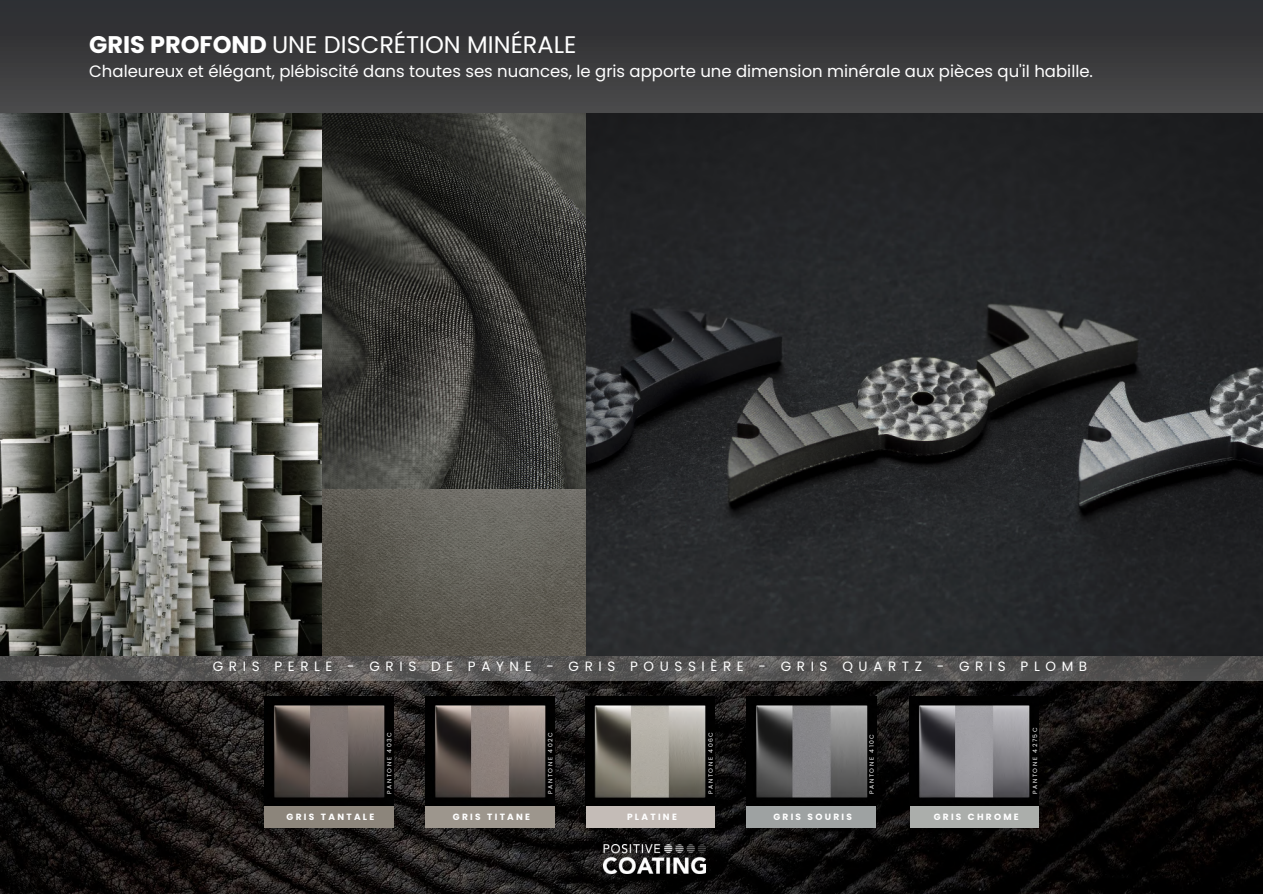
<style>
.page{position:relative;width:1263px;height:894px;background:#fff}
.page>*{position:absolute;margin:0;border:0;box-sizing:border-box;transform-origin:0 0}
.t1{font:24px "Poppins";color:#fff}
.t2{font:16.5px "Poppins";color:#fff}
.t3{font:13.5px "Poppins";letter-spacing:.415em;color:#fff}
.t4{font:700 9px "Poppins";letter-spacing:.255em;color:#fff}
.t5{font:6px "Poppins";letter-spacing:.255em;color:#fff}
.s1{font-weight:700}
</style>
<div class="page">
<img style="left:0;top:680px;width:1263px;height:213px">
<div style="left:0;top:0;width:1263px;height:120px;background:linear-gradient(to bottom,#2a2b2f,#4c4b4c)"></div>
<img style="left:603px;top:843px;width:102px;height:30px">
<img style="left:585px;top:696px;width:129px;height:109px">
<div style="left:586px;top:806px;width:129px;height:21px;background:#c4bcb7"></div>
<img style="left:747px;top:696px;width:129px;height:109px">
<div style="left:747px;top:806px;width:129px;height:21px;background:#9ea2a2"></div>
<svg style="left:0;top:655px;width:1263px;height:25px;background:#565554"></svg>
<img style="left:321px;top:488px;width:265px;height:167px">
<img style="left:321px;top:114px;width:265px;height:374px">
<img style="left:586px;top:114px;width:677px;height:541px">
<img style="left:0;top:114px;width:321px;height:541px">
<img style="left:909px;top:696px;width:130px;height:109px">
<div style="left:911px;top:806px;width:128px;height:21px;background:#abaeab"></div>
<img style="left:426px;top:696px;width:129px;height:109px">
<div style="left:426px;top:806px;width:129px;height:21px;background:#9d968d"></div>
<img style="left:265px;top:696px;width:129px;height:109px">
<div style="left:265px;top:806px;width:128px;height:21px;background:#8c857b"></div>
<p class="t1" style="left:89px;top:27px;width:489px"><span class="s1">GRIS PROFOND</span> UNE DISCRÉTION MINÉRALE</p>
<p class="t2" style="left:89px;top:60px;width:1005px">Chaleureux et élégant, plébiscité dans toutes ses nuances, le gris apporte une dimension minérale aux pièces qu'il habille.</p>
<p class="t3" style="left:213px;top:657px;width:876px">GRIS PERLE - GRIS DE PAYNE - GRIS POUSSIÈRE - GRIS QUARTZ - GRIS PLOMB</p>
<p class="t4" style="left:287px;top:809px;width:89px">GRIS TANTALE</p>
<p class="t5" style="left:385px;top:793px;width:63px;rotate:-90deg">PANTONE 403C</p>
<p class="t4" style="left:453px;top:809px;width:79px">GRIS TITANE</p>
<p class="t5" style="left:546px;top:793px;width:63px;rotate:-90deg">PANTONE 402C</p>
<p class="t4" style="left:627px;top:809px;width:51px">PLATINE</p>
<p class="t5" style="left:707px;top:793px;width:63px;rotate:-90deg">PANTONE 406C</p>
<p class="t4" style="left:773px;top:809px;width:80px">GRIS SOURIS</p>
<p class="t5" style="left:867px;top:793px;width:61px;rotate:-90deg">PANTONE 410C</p>
<p class="t4" style="left:934px;top:809px;width:87px">GRIS CHROME</p>
<p class="t5" style="left:1031px;top:793px;width:68px;rotate:-90deg">PANTONE 4275C</p>
</div>
